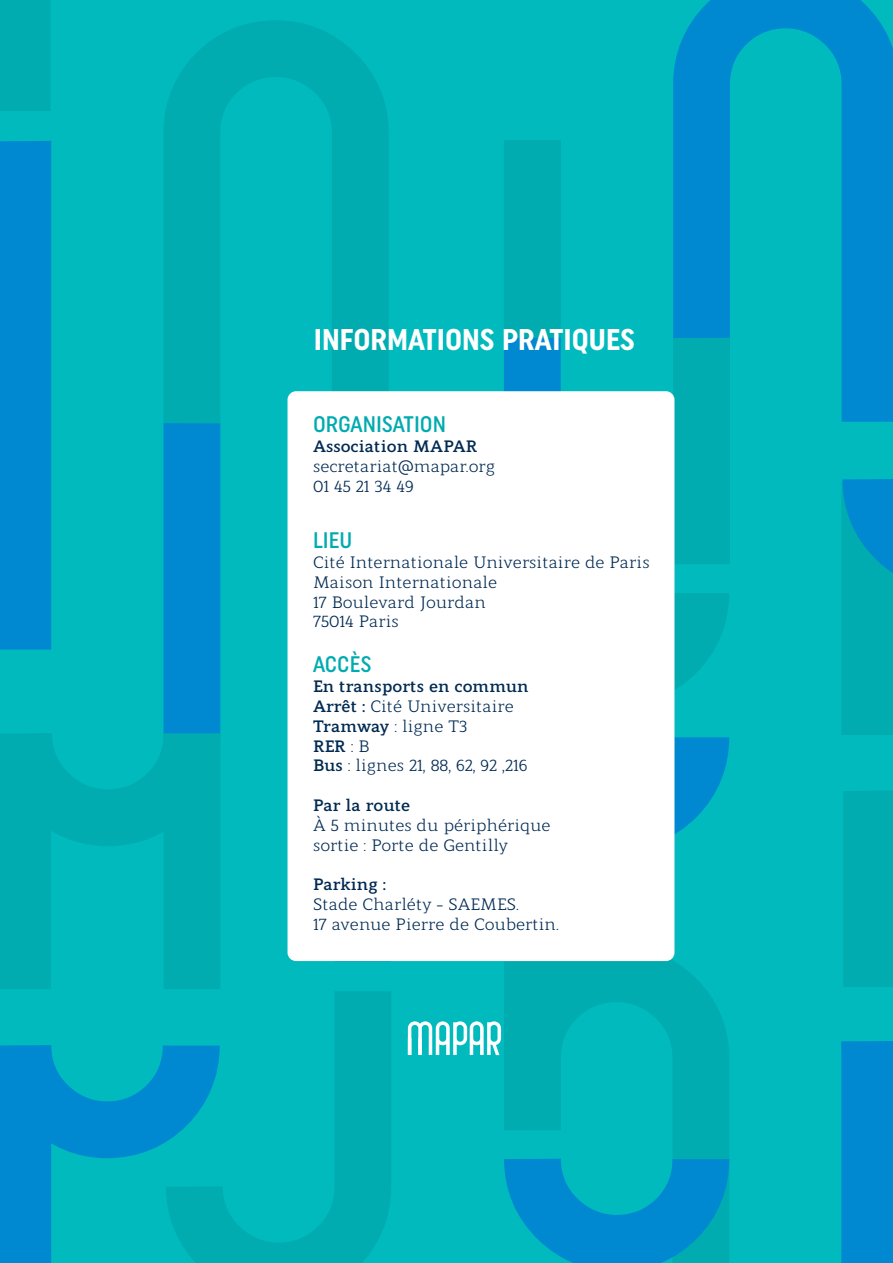
<style>
.page{position:relative;width:893px;height:1263px;background:#00babe}
.page>*{position:absolute;margin:0;border:0;box-sizing:border-box;transform-origin:0 0}
.t1{font:700 30px "Uniform Condensed";color:#fff}
.t2{font:500 22.5px "Uniform Condensed";color:#00abb0}
.t3{font:16.5px/19.8px "Modum";color:#002a52}
.t4{font:700 16.5px "Modum";color:#002a52}
.s1{font-weight:700}
</style>
<div class="page">
<div style="left:0;top:141px;width:51px;height:508px;background:#0089d1"></div>
<svg style="left:164px;top:20px;width:225px;height:544px"></svg>
<svg style="left:166px;top:991px;width:225px;height:272px"></svg>
<svg style="left:0;top:1045px;width:220px;height:113px"></svg>
<div style="left:163px;top:423px;width:57px;height:311px;background:#0089d1"></div>
<div style="left:0;top:0;width:50px;height:111px;background:#00acb0"></div>
<div style="left:843px;top:791px;width:50px;height:196px;background:#00acb0"></div>
<svg style="left:673px;top:0;width:220px;height:422px"></svg>
<div style="left:0;top:735px;width:51px;height:254px;background:#00acb0"></div>
<div style="left:164px;top:734px;width:56px;height:255px;background:#00acb0"></div>
<svg style="left:0;top:733px;width:220px;height:113px"></svg>
<div style="left:841px;top:481px;width:52px;height:254px;background:#00acb0"></div>
<svg style="left:842px;top:479px;width:51px;height:94px"></svg>
<div style="left:672px;top:1058px;width:57px;height:205px;background:#00acb0"></div>
<div style="left:504px;top:876px;width:57px;height:254px;background:#00acb0"></div>
<div style="left:0;top:1046px;width:51px;height:217px;background:#0089d1"></div>
<div style="left:841px;top:1041px;width:52px;height:222px;background:#0089d1"></div>
<svg style="left:504px;top:140px;width:225px;height:566px"></svg>
<svg style="left:674px;top:737px;width:55px;height:113px"></svg>
<svg style="left:504px;top:1159px;width:225px;height:104px"></svg>
<div style="left:288px;top:391px;width:386px;height:570px;background:#fff;border-radius:9px"></div>
<svg style="left:408px;top:945px;width:321px;height:113px"></svg>
<h1 class="t1" style="left:314px;top:321px;width:322px">INFORMATIONS PRATIQUES</h1>
<h2 class="t2" style="left:313px;top:411px;width:134px">ORGANISATION</h2>
<p class="t4" style="left:313px;top:433px;width:166px">Association MAPAR</p>
<p class="t3" style="left:313px;top:455px;width:184px">secretariat@mapar.org<br>01 45 21 34 49</p>
<h2 class="t2" style="left:313px;top:527px;width:41px">LIEU</h2>
<p class="t3" style="left:313px;top:551px;width:338px">Cité Internationale Universitaire de Paris<br>Maison Internationale<br>17 Boulevard Jourdan<br>75014 Paris</p>
<h2 class="t2" style="left:313px;top:651px;width:60px">ACCÈS</h2>
<p class="t3" style="left:313px;top:675px;width:217px"><span class="s1">En transports en commun<br>Arrêt :</span> Cité Universitaire<br><span class="s1">Tramway</span> : ligne T3<br><span class="s1">RER</span> : B<br><span class="s1">Bus</span> : lignes 21, 88, 62, 92 ,216</p>
<p class="t4" style="left:313px;top:792px;width:99px">Par la route</p>
<p class="t3" style="left:313px;top:814px;width:239px">À 5 minutes du périphérique sortie : Porte de Gentilly</p>
<p class="t4" style="left:313px;top:871px;width:75px">Parking :</p>
<p class="t3" style="left:313px;top:893px;width:247px">Stade Charléty - SAEMES.<br>17 avenue Pierre de Coubertin.</p>
</div>
